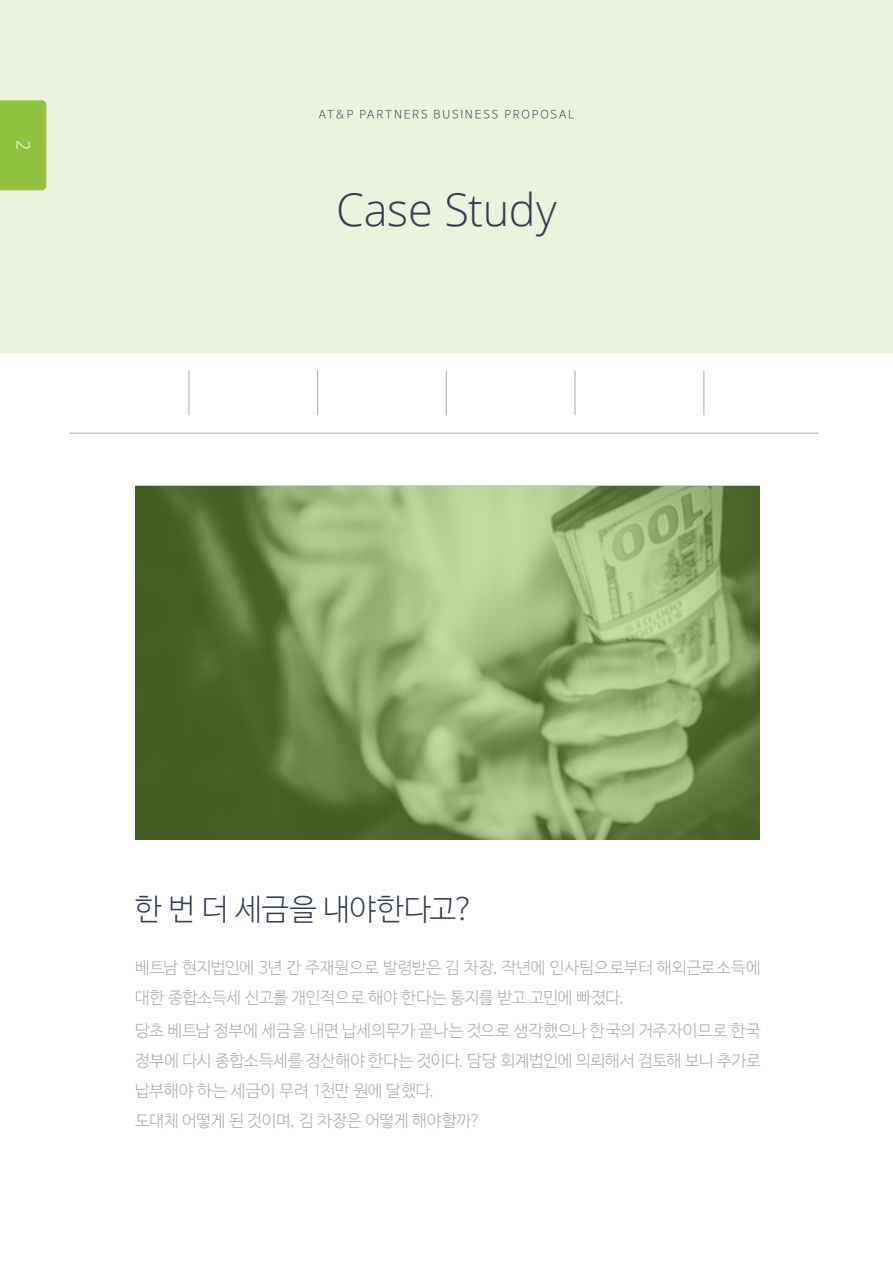
<style>
.page{position:relative;width:893px;height:1263px;background:#fff}
.page>*{position:absolute;margin:0;border:0;box-sizing:border-box;transform-origin:0 0}
.t1{font:300 45px "Open Sans";letter-spacing:-.01em;color:#323d50}
.t2{font:30px "Nanum Barun Gothic OTF Light";color:#323d50}
.t3{font:300 18px "Open Sans";color:#fff}
.t4{font:16.5px/30px "Nanum Barun Gothic OTF Light";letter-spacing:-.01em;color:#a6abaf}
.t5{font:11.25px "Nanum Barun Gothic OTF Light";letter-spacing:.16em;color:#323d50}
</style>
<div class="page">
<div style="left:0;top:0;width:893px;height:352px;background:#ebf3de"></div>
<hr style="left:189px;top:370px;width:1px;height:45px;background:#a6abaf">
<hr style="left:446px;top:370px;width:1px;height:45px;background:#a6abaf">
<hr style="left:317px;top:370px;width:1px;height:45px;background:#a6abaf">
<hr style="left:69px;top:433px;width:750px;height:1px;background:#a6abaf">
<hr style="left:575px;top:370px;width:1px;height:45px;background:#a6abaf">
<hr style="left:704px;top:370px;width:1px;height:45px;background:#a6abaf">
<svg style="left:135px;top:485px;width:624px;height:354px;background:#80985d"></svg>
<div style="left:0;top:100px;width:46px;height:90px;background:#8fc33f"></div>
<p class="t3" style="left:36px;top:140px;width:12px;rotate:90deg">2</p>
<p class="t5" style="left:319px;top:109px;width:257px">AT&amp;P PARTNERS BUSINESS PROPOSAL</p>
<h1 class="t1" style="left:336px;top:179px;width:222px">Case Study</h1>
<h2 class="t2" style="left:135px;top:894px;width:341px">한 번 더 세금을 내야한다고?</h2>
<p class="t4" style="left:135px;top:954px;width:627px">베트남 현지법인에 3년 간 주재원으로 발령받은 김 차장, 작년에 인사팀으로부터 해외근로소득에 대한 종합소득세 신고를 개인적으로 해야 한다는 통지를 받고 고민에 빠졌다.</p>
<p class="t4" style="left:135px;top:1017px;width:627px">당초 베트남 정부에 세금을 내면 납세의무가 끝나는 것으로 생각했으나 한국의 거주자이므로 한국 정부에 다시 종합소득세를 정산해야 한다는 것이다. 담당 회계법인에 의뢰해서 검토해 보니 추가로 납부해야 하는 세금이 무려 1천만 원에 달했다.<br>도대체 어떻게 된 것이며, 김 차장은 어떻게 해야할까?</p>
</div>
